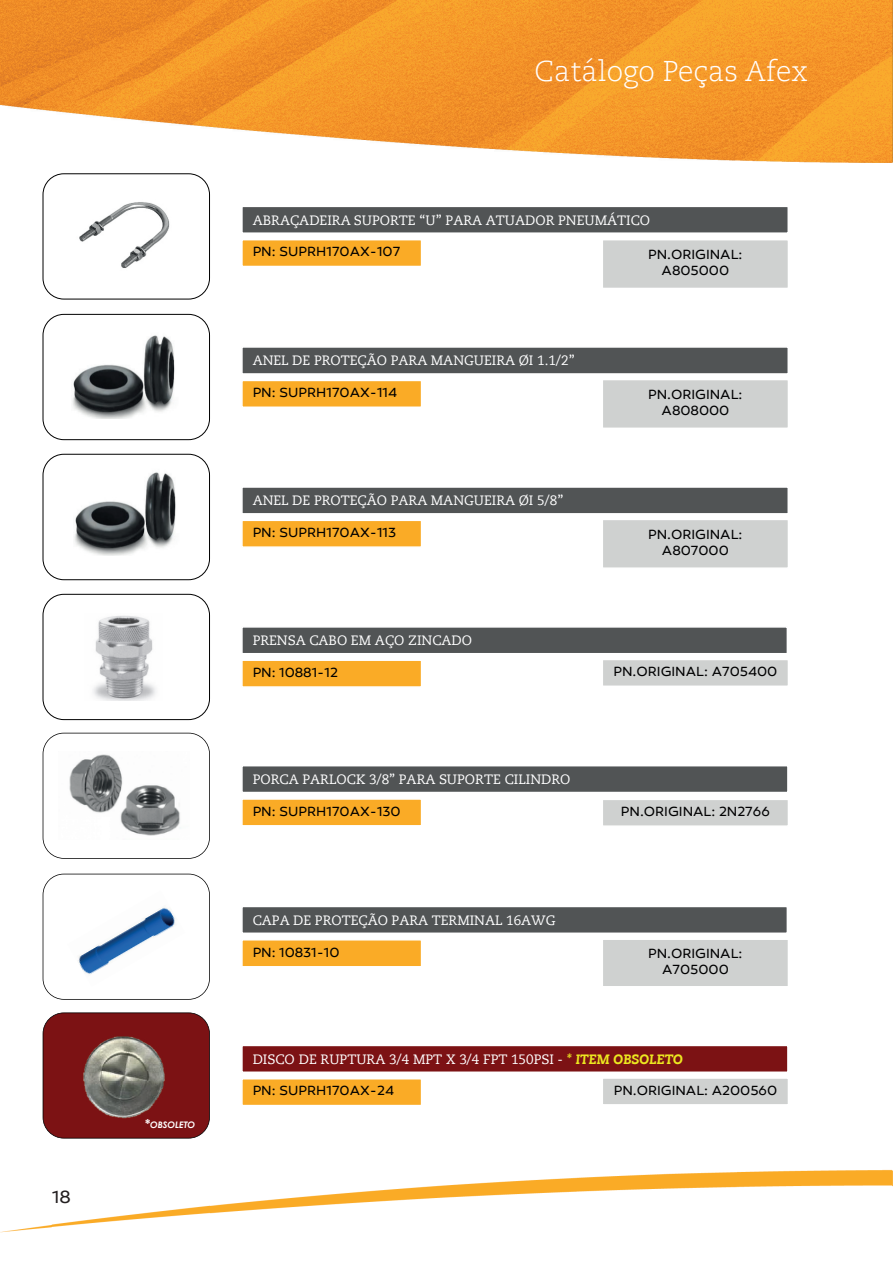
<style>
.page{position:relative;width:893px;height:1263px;background:#fff}
.page>*{position:absolute;margin:0;border:0;box-sizing:border-box;transform-origin:0 0}
.t1{font:300 28.5px "Caecilia LT Pro 45";color:#fff}
.t2{font:18px "Canaro";color:#231f20}
.t3{font:13.5px "Caecilia LT Pro 55 Roman";color:#fff}
.t4{font:13.5px/16.2px "Canaro";color:#000001;text-align:center}
.t5{font:italic 700 9px "Century Gothic";color:#fff}
.s1{font-size:12px}
.s2{font-family:"Caecilia LT Pro 86";font-weight:800;font-style:italic;color:#ece820}
</style>
<div class="page">
<img style="left:0;top:0;width:735px;height:733px">
<img style="left:735px;top:0;width:158px;height:1188px">
<img style="left:0;top:751px;width:52px;height:482px">
<img style="left:61px;top:873px;width:97px;height:1px">
<img style="left:210px;top:894px;width:526px;height:320px">
<img style="left:52px;top:1138px;width:158px;height:89px">
<div style="left:242px;top:206px;width:546px;height:27px;background:#515455"></div>
<div style="left:241px;top:206px;width:548px;height:28px;border:2px solid #fff"></div>
<div style="left:43px;top:174px;width:167px;height:125px;background:#fff;border-radius:21px"></div>
<div style="left:43px;top:173px;width:167px;height:126px;border:1px solid #000001;border-radius:21px"></div>
<div style="left:242px;top:240px;width:180px;height:26px;background:#faab26"></div>
<div style="left:241px;top:239px;width:181px;height:28px;border:2px solid #fff"></div>
<div style="left:241px;top:346px;width:548px;height:29px;background:#515455;border:2px solid #fff"></div>
<div style="left:43px;top:314px;width:167px;height:126px;background:#fff;border:1px solid #000001;border-radius:21px"></div>
<div style="left:241px;top:380px;width:181px;height:28px;background:#faab26;border:2px solid #fff"></div>
<div style="left:241px;top:486px;width:548px;height:29px;background:#515455;border:2px solid #fff"></div>
<div style="left:43px;top:454px;width:167px;height:126px;background:#fff;border:1px solid #000001;border-radius:21px"></div>
<div style="left:241px;top:520px;width:181px;height:28px;background:#faab26;border:2px solid #fff"></div>
<img style="left:72px;top:335px;width:103px;height:84px">
<img style="left:74px;top:472px;width:102px;height:84px">
<img style="left:79px;top:202px;width:91px;height:66px">
<div style="left:43px;top:594px;width:167px;height:126px;background:#fff;border:1px solid #000001;border-radius:21px"></div>
<div style="left:241px;top:626px;width:547px;height:28px;background:#515455;border:2px solid #fff"></div>
<div style="left:241px;top:659px;width:181px;height:29px;background:#faab26;border:2px solid #fff"></div>
<img style="left:93px;top:615px;width:63px;height:86px">
<div style="left:241px;top:765px;width:548px;height:28px;background:#515455;border:2px solid #fff"></div>
<svg style="left:43px;top:733px;width:167px;height:126px"></svg>
<div style="left:241px;top:798px;width:181px;height:28px;background:#faab26;border:2px solid #fff"></div>
<img style="left:59px;top:752px;width:130px;height:88px">
<div style="left:602px;top:240px;width:186px;height:48px;background:#cfd1d0"></div>
<div style="left:602px;top:239px;width:187px;height:50px;border:2px solid #fff"></div>
<div style="left:602px;top:379px;width:187px;height:50px;background:#cfd1d0;border:2px solid #fff"></div>
<div style="left:602px;top:519px;width:187px;height:50px;background:#cfd1d0;border:2px solid #fff"></div>
<div style="left:602px;top:659px;width:187px;height:28px;background:#cfd1d0;border:2px solid #fff"></div>
<div style="left:602px;top:799px;width:187px;height:28px;background:#cfd1d0;border:2px solid #fff"></div>
<div style="left:602px;top:1077px;width:187px;height:28px;background:#cfd1d0;border:2px solid #fff"></div>
<div style="left:241px;top:1045px;width:548px;height:28px;background:#7c1214;border:2px solid #fff"></div>
<svg style="left:43px;top:1012px;width:167px;height:126px;background:#7d191b"></svg>
<div style="left:241px;top:1078px;width:181px;height:28px;background:#faab26;border:2px solid #fff"></div>
<img style="left:80px;top:1031px;width:87px;height:90px">
<img style="left:97px;top:1071px;width:59px;height:9px">
<svg style="left:43px;top:874px;width:167px;height:126px"></svg>
<div style="left:241px;top:906px;width:547px;height:28px;background:#515455;border:2px solid #fff"></div>
<div style="left:241px;top:939px;width:181px;height:28px;background:#faab26;border:2px solid #fff"></div>
<div style="left:602px;top:938px;width:187px;height:49px;background:#cfd1d0;border:2px solid #fff"></div>
<img style="left:67px;top:890px;width:118px;height:97px">
<h2 class="t2" style="left:52px;top:1186px;width:20px">18</h2>
<p class="t5" style="left:145px;top:1118px;width:52px"><span class="s1">*</span>OBSOLETO</p>
<h1 class="t1" style="left:534px;top:53px;width:275px">Catálogo Peças Afex</h1>
<p class="t3" style="left:253px;top:211px;width:399px">ABRAÇADEIRA SUPORTE “U” PARA ATUADOR PNEUMÁTICO</p>
<p class="t4" style="left:253px;top:244px;width:149px">PN: SUPRH170AX-107</p>
<p class="t4" style="left:648px;top:247px;width:96px">PN.ORIGINAL:<br>A805000</p>
<p class="t3" style="left:253px;top:352px;width:324px">ANEL DE PROTEÇÃO PARA MANGUEIRA ØI 1.1/2”</p>
<p class="t4" style="left:253px;top:384px;width:146px">PN: SUPRH170AX-114</p>
<p class="t3" style="left:253px;top:492px;width:312px">ANEL DE PROTEÇÃO PARA MANGUEIRA ØI 5/8”</p>
<p class="t4" style="left:253px;top:524px;width:145px">PN: SUPRH170AX-113</p>
<p class="t3" style="left:253px;top:632px;width:221px">PRENSA CABO EM AÇO ZINCADO</p>
<p class="t4" style="left:253px;top:664px;width:87px">PN: 10881-12</p>
<p class="t3" style="left:253px;top:770px;width:319px">PORCA PARLOCK 3/8” PARA SUPORTE CILINDRO</p>
<p class="t4" style="left:253px;top:803px;width:150px">PN: SUPRH170AX-130</p>
<p class="t4" style="left:648px;top:386px;width:96px">PN.ORIGINAL:<br>A808000</p>
<p class="t4" style="left:648px;top:526px;width:96px">PN.ORIGINAL:<br>A807000</p>
<p class="t4" style="left:613px;top:663px;width:165px">PN.ORIGINAL: A705400</p>
<p class="t4" style="left:621px;top:803px;width:150px">PN.ORIGINAL: 2N2766</p>
<p class="t3" style="left:253px;top:911px;width:304px">CAPA DE PROTEÇÃO PARA TERMINAL 16AWG</p>
<p class="t4" style="left:253px;top:944px;width:89px">PN: 10831-10</p>
<p class="t4" style="left:648px;top:945px;width:96px">PN.ORIGINAL:<br>A705000</p>
<p class="t3" style="left:253px;top:1050px;width:432px">DISCO DE RUPTURA 3/4 MPT X 3/4 FPT 150PSI - <span class="s2">* ITEM OBSOLETO</span></p>
<p class="t4" style="left:253px;top:1083px;width:143px">PN: SUPRH170AX-24</p>
<p class="t4" style="left:614px;top:1082px;width:165px">PN.ORIGINAL: A200560</p>
</div>
